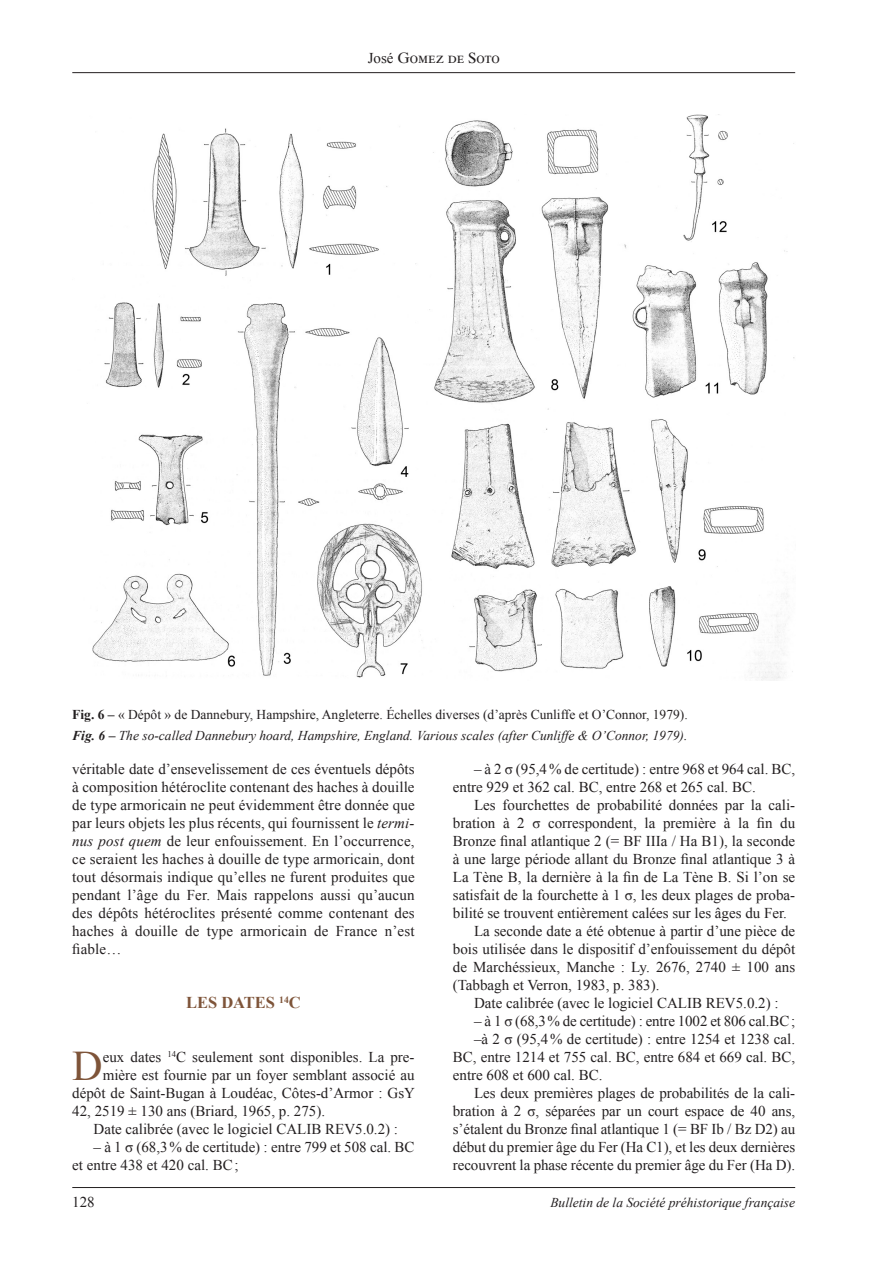
<style>
.page{position:relative;width:893px;height:1263px;background:#fff}
.page>*{position:absolute;margin:0;border:0;box-sizing:border-box;transform-origin:0 0}
.Normal_sans_retrait{font:42.15px "Times New Roman";color:#7e5439}
.Titre_1{font:700 16.5px "Times New Roman";color:#7e5439}
.Normal_sans_retrait-2{font:15px/18px "Times New Roman";color:#231f20;text-align:justify}
.t1{font:15px "Times Ten Roman SC";color:#231f20}
.Figures{font:italic 13.5px "Times New Roman";color:#231f20}
.Figures-2{font:13.5px "Times New Roman";color:#231f20}
.s1{font-family:"Times New Roman"}
.s2{font-weight:700}
.s3{font-style:italic}
</style>
<div class="page">
<hr style="left:72px;top:72px;width:723px;height:1px;background:#231f20">
<hr style="left:72px;top:1187px;width:723px;height:1px;background:#231f20">
<img style="left:92px;top:115px;width:703px;height:565px">
<p class="t1" style="left:368px;top:49px;width:133px"><span class="s1">José</span> Gomez de Soto</p>
<p class="Figures-2" style="left:72px;top:705px;width:617px"><span class="s2">Fig. 6 –</span> « Dépôt » de Dannebury, Hampshire, Angleterre. Échelles diverses (d’après Cunliffe et O’Connor, 1979).</p>
<p class="Figures" style="left:72px;top:726px;width:617px"><span class="s2">Fig. 6 –</span> The so-called Dannebury hoard, Hampshire, England. Various scales (after Cunliffe &amp; O’Connor, 1979).</p>
<p class="Normal_sans_retrait-2" style="left:72px;top:760px;width:344px">véritable date d’ensevelissement de ces éventuels dépôts à composition hétéroclite contenant des haches à douille de type armoricain ne peut évidemment être donnée que par leurs objets les plus récents, qui fournissent le <span class="s3">termi&shy;nus post quem</span> de leur enfouissement. En l’occurrence, ce seraient les haches à douille de type armoricain, dont tout désormais indique qu’elles ne furent produites que pendant l’âge du Fer. Mais rappelons aussi qu’aucun des dépôts hétéroclites présenté comme contenant des haches à douille de type armoricain de France n’est fiable…</p>
<p class="Titre_1" style="left:186px;top:991px;width:116px">LES DATES <sup>14</sup>C</p>
<p class="Normal_sans_retrait" style="left:72px;top:1038px;width:32px">D</p>
<p class="Normal_sans_retrait-2" style="left:103px;top:1048px;width:313px">eux dates <sup>14</sup>C seulement sont disponibles. La pre-</p>
<p class="Normal_sans_retrait-2" style="left:103px;top:1066px;width:313px">mière est fournie par un foyer semblant associé au</p>
<p class="Normal_sans_retrait-2" style="left:72px;top:1084px;width:344px">dépôt de Saint-Bugan à Loudéac, Côtes-d’Armor : GsY</p>
<p class="Normal_sans_retrait-2" style="left:72px;top:1102px;width:254px">42, 2519 ± 130 ans (Briard, 1965, p. 275).</p>
<p class="Normal_sans_retrait-2" style="left:94px;top:1120px;width:306px">Date calibrée (avec le logiciel CALIB REV5.0.2) :</p>
<p class="Normal_sans_retrait-2" style="left:72px;top:1138px;width:344px;text-indent:21px">– à 1 σ (68,3% de certitude) : entre 799 et 508 cal. BC et entre 438 et 420 cal. BC;</p>
<p class="Normal_sans_retrait-2" style="left:453px;top:760px;width:344px;text-indent:21px">– à 2 σ (95,4% de certitude) : entre 968 et 964 cal. BC, entre 929 et 362 cal. BC, entre 268 et 265 cal. BC.</p>
<p class="Normal_sans_retrait-2" style="left:453px;top:796px;width:344px;text-indent:21px">Les fourchettes de probabilité données par la cali&shy;bration à 2 σ correspondent, la première à la fin du Bronze final atlantique 2 (= BF IIIa / Ha B1), la seconde à une large période allant du Bronze final atlantique 3 à La Tène B, la dernière à la fin de La Tène B. Si l’on se satisfait de la fourchette à 1 σ, les deux plages de proba&shy;bilité se trouvent entièrement calées sur les âges du Fer.</p>
<p class="Normal_sans_retrait-2" style="left:453px;top:922px;width:344px;text-indent:21px">La seconde date a été obtenue à partir d’une pièce de bois utilisée dans le dispositif d’enfouissement du dépôt de Marchéssieux, Manche : Ly. 2676, 2740 ± 100 ans (Tabbagh et Verron, 1983, p. 383).</p>
<p class="Normal_sans_retrait-2" style="left:474px;top:994px;width:306px">Date calibrée (avec le logiciel CALIB REV5.0.2) :</p>
<p class="Normal_sans_retrait-2" style="left:474px;top:1012px;width:323px">– à 1 σ (68,3% de certitude) : entre 1002 et 806 cal.BC;</p>
<p class="Normal_sans_retrait-2" style="left:453px;top:1030px;width:344px;text-indent:21px">–à 2 σ (95,4% de certitude) : entre 1254 et 1238 cal.<br>BC, entre 1214 et 755 cal. BC, entre 684 et 669 cal. BC, entre 608 et 600 cal. BC.</p>
<p class="Normal_sans_retrait-2" style="left:453px;top:1084px;width:344px;text-indent:21px">Les deux premières plages de probabilités de la cali&shy;bration à 2 σ, séparées par un court espace de 40 ans, s’étalent du Bronze final atlantique 1 (= BF Ib / Bz D2) au début du premier âge du Fer (Ha C1), et les deux dernières recouvrent la phase récente du premier âge du Fer (Ha D).</p>
<p class="Normal_sans_retrait-2" style="left:72px;top:1193px;width:24px">128</p>
<p class="Figures" style="left:550px;top:1193px;width:246px">Bulletin de la Société préhistorique française</p>
</div>
